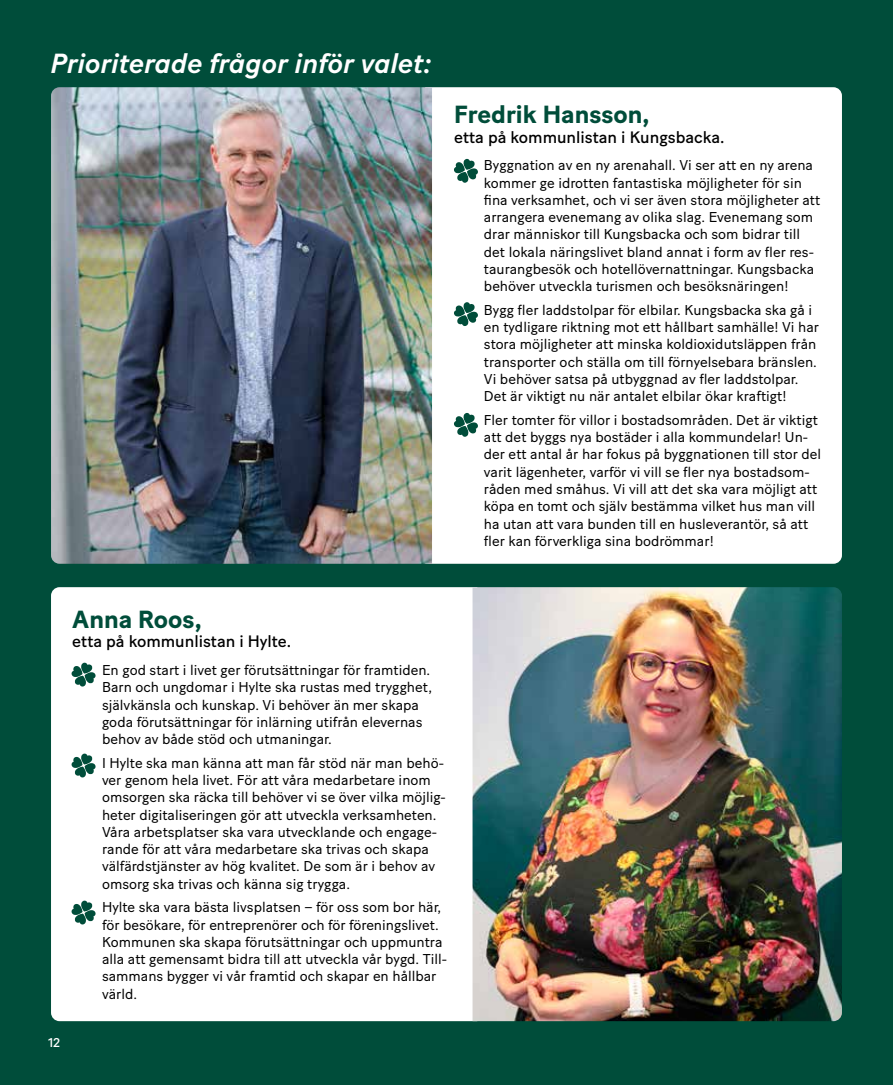
<style>
.page{position:relative;width:893px;height:1085px;background:#fff}
.page>*{position:absolute;margin:0;border:0;box-sizing:border-box;transform-origin:0 0}
.t1{font:italic 500 27.6px "Baton Turbo";color:#fff}
.t2{font:700 24.75px "Baton Turbo";color:#004d3a}
.t3{font:16.5px "Baton Turbo";color:#000}
.t4{font:14.25px/17.2px "Baton Turbo";color:#000}
.t5{font:12.75px "Baton Turbo";color:#fff}
</style>
<div class="page">
<div style="left:0;top:0;width:893px;height:1084px;background:#004d3a"></div>
<div style="left:432px;top:87px;width:410px;height:476px;background:#fff"></div>
<div style="left:51px;top:587px;width:421px;height:433px;background:#fff"></div>
<img style="left:472px;top:587px;width:370px;height:433px">
<img style="left:51px;top:87px;width:381px;height:476px">
<svg style="left:453px;top:159px;width:25px;height:24px"></svg>
<svg style="left:453px;top:302px;width:25px;height:24px"></svg>
<svg style="left:453px;top:413px;width:25px;height:24px"></svg>
<svg style="left:71px;top:662px;width:25px;height:24px"></svg>
<svg style="left:71px;top:753px;width:25px;height:24px"></svg>
<svg style="left:71px;top:900px;width:25px;height:24px"></svg>
<h1 class="t1" style="left:51px;top:42px;width:383px">Prioriterade frågor inför valet:</h1>
<h2 class="t2" style="left:454px;top:95px;width:197px">Fredrik Hansson,</h2>
<p class="t3" style="left:454px;top:124px;width:272px">etta på kommunlistan i Kungsbacka.</p>
<p class="t4" style="left:484px;top:155px;width:338px">Byggnation av en ny arenahall. Vi ser att en ny arena kommer ge idrotten fantastiska möjligheter för sin fina verksamhet, och vi ser även stora möjligheter att arrangera evenemang av olika slag. Evenemang som drar människor till Kungsbacka och som bidrar till det lokala näringslivet bland annat i form av fler res&shy;taurangbesök och hotellövernattningar. Kungsbacka behöver utveckla turismen och besöksnäringen!</p>
<p class="t4" style="left:484px;top:300px;width:337px">Bygg fler laddstolpar för elbilar. Kungsbacka ska gå i en tydligare riktning mot ett hållbart samhälle! Vi har stora möjligheter att minska koldioxidutsläppen från transporter och ställa om till förnyelsebara bränslen.<br>Vi behöver satsa på utbyggnad av fler laddstolpar.<br>Det är viktigt nu när antalet elbilar ökar kraftigt!</p>
<p class="t4" style="left:484px;top:410px;width:339px">Fler tomter för villor i bostadsområden. Det är viktigt att det byggs nya bostäder i alla kommundelar! Un&shy;der ett antal år har fokus på byggnationen till stor del varit lägenheter, varför vi vill se fler nya bostadsom&shy;råden med småhus. Vi vill att det ska vara möjligt att köpa en tomt och själv bestämma vilket hus man vill ha utan att vara bunden till en husleverantör, så att fler kan förverkliga sina bodrömmar!</p>
<h2 class="t2" style="left:72px;top:600px;width:131px">Anna Roos,</h2>
<p class="t3" style="left:72px;top:628px;width:220px">etta på kommunlistan i Hylte.</p>
<p class="t4" style="left:102px;top:660px;width:331px">En god start i livet ger förutsättningar för framtiden.<br>Barn och ungdomar i Hylte ska rustas med trygghet, självkänsla och kunskap. Vi behöver än mer skapa goda förutsättningar för inlärning utifrån elevernas behov av både stöd och utmaningar.</p>
<p class="t4" style="left:102px;top:752px;width:345px">I Hylte ska man känna att man får stöd när man behö&shy;ver genom hela livet. För att våra medarbetare inom omsorgen ska räcka till behöver vi se över vilka möjlig&shy;heter digitaliseringen gör att utveckla verksamheten.<br>Våra arbetsplatser ska vara utvecklande och engage&shy;rande för att våra medarbetare ska trivas och skapa välfärdstjänster av hög kvalitet. De som är i behov av omsorg ska trivas och känna sig trygga.</p>
<p class="t4" style="left:102px;top:897px;width:347px">Hylte ska vara bästa livsplatsen – för oss som bor här, för besökare, för entreprenörer och för föreningslivet.<br>Kommunen ska skapa förutsättningar och uppmuntra alla att gemensamt bidra till att utveckla vår bygd. Till&shy;sammans bygger vi vår framtid och skapar en hållbar värld.</p>
<p class="t5" style="left:48px;top:1032px;width:14px">12</p>
</div>
